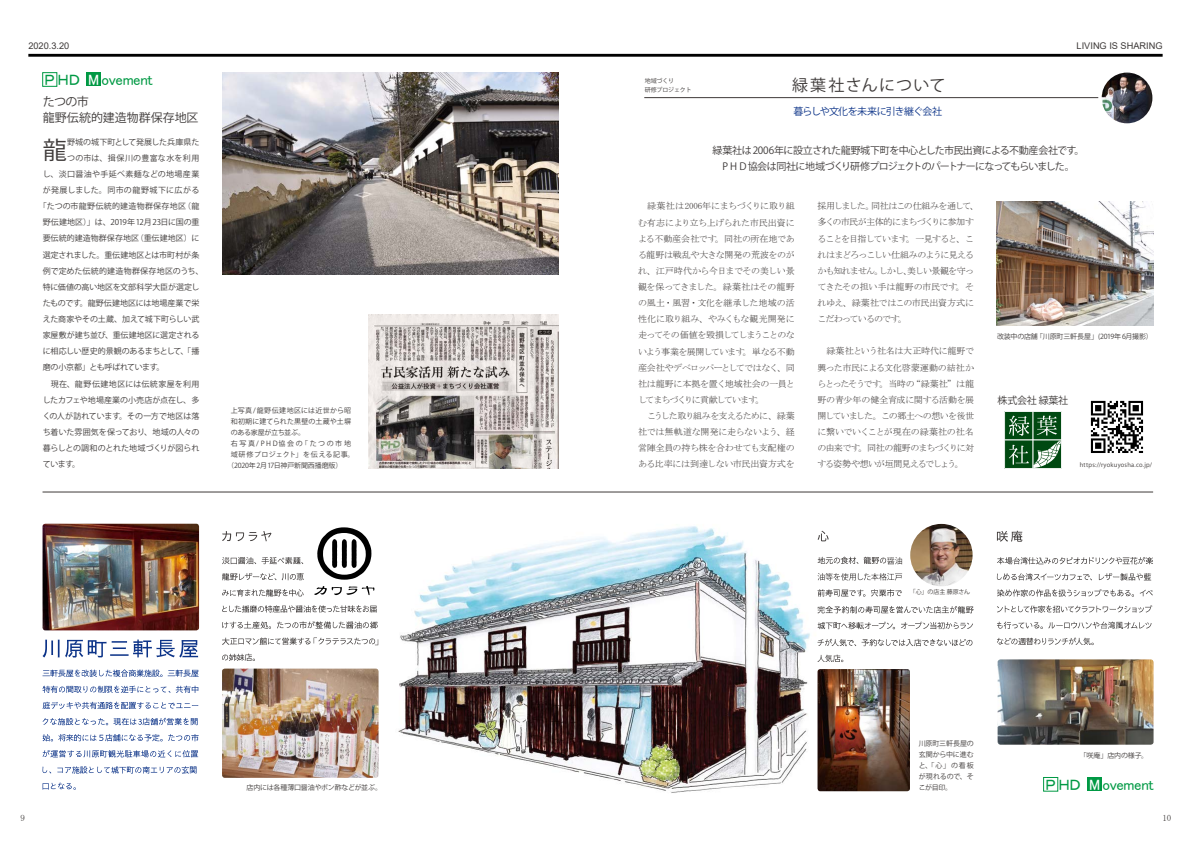
<style>
.page{position:relative;width:1191px;height:842px;background:#fff}
.page>*{position:absolute;margin:0;border:0;box-sizing:border-box;transform-origin:0 0}
.t1{font:24.1px "Koz Go Pro";color:#3e3a39}
.t2{font:16px "Koz Go Pro";letter-spacing:.08em;color:#3e3a39}
.t3{font:15px "MS P Gothic";letter-spacing:-.025em;color:#094}
.t4{font:12px/16.1px "Koz Go Pro";letter-spacing:-.01em;color:#3e3a39}
.t5{font:10px/16.1px "Koz Go Pro";letter-spacing:-.05em;color:#3e3a39;text-align:center}
.t6{font:10px "Koz Go Pro";letter-spacing:-.075em;color:#0c3388}
.t7{font:10px "Koz Go Pro";letter-spacing:-.025em;color:#3e3a39}
.t8{font:9.2px "Arial";color:#3e3a39}
.t9{font:9px/16.1px "MS Mincho";letter-spacing:-.05em;color:#3e3a39}
.t10{font:9px/16.1px "MS Mincho";letter-spacing:-.07em;color:#3e3a39}
.t11{font:8px "Koz Go Pro";color:#3e3a39}
.t12{font:8px "Koz Go Pro";letter-spacing:-.02em;color:#3e3a39}
.t13{font:8px "Koz Go Pro";letter-spacing:.045em;color:#3e3a39}
.t14{font:8px "Koz Go Pro";letter-spacing:.035em;color:#3e3a39}
.t15{font:8px "Koz Go Pro";letter-spacing:-.025em;color:#3e3a39}
.t16{font:8px "Koz Go Pro";letter-spacing:.025em;color:#3e3a39}
.t17{font:8px "Koz Go Pro";letter-spacing:.02em;color:#3e3a39}
.t18{font:8px "Koz Go Pro";letter-spacing:-.04em;color:#3e3a39}
.t19{font:7px/11px "Koz Go Pro";letter-spacing:-.015em;color:#3e3a39;text-align:justify}
.t20{font:7px "Koz Go Pro";letter-spacing:.045em;color:#3e3a39}
.t21{font:7px "Koz Go Pro";letter-spacing:.015em;color:#3e3a39}
.t22{font:7px "Koz Go Pro";letter-spacing:.065em;color:#3e3a39}
.t23{font:7px "Koz Go Pro";letter-spacing:.235em;color:#3e3a39}
.t24{font:7px "Koz Go Pro";letter-spacing:-.05em;color:#3e3a39}
.t25{font:6px "Koz Go Pro";letter-spacing:.02em;color:#3e3a39}
.t26{font:6px/9.2px "Koz Go Pro";letter-spacing:-.025em;color:#3e3a39}
.t27{font:6px "Koz Go Pro";letter-spacing:-.015em;color:#3e3a39}
.s1{color:#fff}
</style>
<div class="page">
<hr style="left:28px;top:54px;width:1134px;height:3px;background:#000">
<img style="left:361px;top:526px;width:488px;height:267px">
<hr style="left:43px;top:492px;width:1110px;height:1px;background:#3e3a39">
<div style="left:87px;top:73px;width:14px;height:13px;background:#094"></div>
<img style="left:222px;top:73px;width:336px;height:202px">
<div style="left:1043px;top:777px;width:14px;height:14px;border:1px solid #094"></div>
<div style="left:1087px;top:777px;width:14px;height:14px;background:#094"></div>
<hr style="left:644px;top:97px;width:454px;height:1px;background:#3e3a39">
<img style="left:1101px;top:73px;width:51px;height:50px;border-radius:25px">
<svg style="left:1091px;top:401px;width:52px;height:52px"></svg>
<img style="left:996px;top:202px;width:157px;height:124px">
<svg style="left:43px;top:640px;width:155px;height:17px"></svg>
<svg style="left:43px;top:669px;width:156px;height:8px"></svg>
<svg style="left:43px;top:685px;width:155px;height:8px"></svg>
<svg style="left:43px;top:702px;width:155px;height:7px"></svg>
<svg style="left:43px;top:718px;width:155px;height:7px"></svg>
<svg style="left:43px;top:734px;width:156px;height:7px"></svg>
<svg style="left:43px;top:750px;width:155px;height:7px"></svg>
<svg style="left:43px;top:766px;width:153px;height:8px"></svg>
<svg style="left:43px;top:782px;width:33px;height:8px"></svg>
<svg style="left:222px;top:531px;width:49px;height:10px"></svg>
<svg style="left:222px;top:557px;width:81px;height:7px"></svg>
<svg style="left:222px;top:573px;width:82px;height:7px"></svg>
<svg style="left:222px;top:589px;width:82px;height:7px"></svg>
<svg style="left:222px;top:605px;width:154px;height:8px"></svg>
<svg style="left:222px;top:621px;width:156px;height:8px"></svg>
<svg style="left:222px;top:637px;width:156px;height:8px"></svg>
<svg style="left:222px;top:653px;width:33px;height:8px"></svg>
<img style="left:43px;top:524px;width:156px;height:106px">
<svg style="left:817px;top:531px;width:11px;height:10px"></svg>
<svg style="left:817px;top:557px;width:85px;height:7px"></svg>
<svg style="left:817px;top:573px;width:85px;height:7px"></svg>
<svg style="left:817px;top:589px;width:85px;height:8px"></svg>
<svg style="left:817px;top:606px;width:156px;height:7px"></svg>
<svg style="left:817px;top:622px;width:156px;height:7px"></svg>
<svg style="left:817px;top:639px;width:155px;height:7px"></svg>
<svg style="left:817px;top:655px;width:26px;height:7px"></svg>
<svg style="left:997px;top:531px;width:25px;height:11px"></svg>
<svg style="left:997px;top:557px;width:156px;height:7px"></svg>
<svg style="left:997px;top:573px;width:154px;height:7px"></svg>
<svg style="left:997px;top:589px;width:155px;height:8px"></svg>
<svg style="left:997px;top:605px;width:155px;height:8px"></svg>
<svg style="left:997px;top:621px;width:154px;height:8px"></svg>
<svg style="left:997px;top:637px;width:96px;height:8px"></svg>
<img style="left:368px;top:314px;width:190px;height:155px">
<svg style="left:317px;top:527px;width:54px;height:53px"></svg>
<svg style="left:314px;top:586px;width:60px;height:9px"></svg>
<img style="left:222px;top:669px;width:156px;height:109px">
<img style="left:910px;top:524px;width:62px;height:62px;border-radius:31px">
<img style="left:817px;top:669px;width:93px;height:122px">
<img style="left:997px;top:659px;width:156px;height:86px">
<svg style="left:1004px;top:411px;width:58px;height:58px;background:#457a51"></svg>
<p class="t8" style="left:28px;top:39px;width:42px">2020.3.20</p>
<p class="t8" style="left:1076px;top:39px;width:88px">LIVING IS SHARING</p>
<h3 class="t3" style="left:44px;top:72px;width:110px">ＰＨＤ <span class="s1">M</span> ovement</h3>
<h3 class="t4" style="left:43px;top:94px;width:157px">たつの市<br>龍野伝統的建造物群保存地区</h3>
<h1 class="t1" style="left:43px;top:134px;width:26px">龍</h1>
<p class="t11" style="left:67px;top:137px;width:134px">野城の城下町として発展した兵庫県た</p>
<p class="t14" style="left:67px;top:153px;width:134px">つの市は、揖保川の豊富な水を利用</p>
<p class="t14" style="left:43px;top:169px;width:158px">し、淡口醤油や手延べ素麺などの地場産業</p>
<p class="t13" style="left:43px;top:185px;width:158px">が発展しました。同市の龍野城下に広がる</p>
<p class="t16" style="left:39px;top:201px;width:162px">「たつの市龍野伝統的建造物群保存地区（龍</p>
<p class="t11" style="left:43px;top:217px;width:158px">野伝建地区）」は、2019年12月23日に国の重</p>
<p class="t11" style="left:43px;top:233px;width:158px">要伝統的建造物群保存地区（重伝建地区）に</p>
<p class="t12" style="left:43px;top:249px;width:158px">選定されました。重伝建地区とは市町村が条</p>
<p class="t17" style="left:43px;top:266px;width:162px">例で定めた伝統的建造物群保存地区のうち、</p>
<p class="t12" style="left:43px;top:282px;width:158px">特に価値の高い地区を文部科学大臣が選定し</p>
<p class="t11" style="left:43px;top:298px;width:158px">たものです。龍野伝建地区には地場産業で栄</p>
<p class="t12" style="left:43px;top:314px;width:158px">えた商家やその土蔵、加えて城下町らしい武</p>
<p class="t11" style="left:43px;top:330px;width:158px">家屋敷が建ち並び、重伝建地区に選定される</p>
<p class="t15" style="left:43px;top:346px;width:158px">に相応しい歴史的景観のあるまちとして、「播</p>
<p class="t18" style="left:43px;top:362px;width:123px">磨の小京都」とも呼ばれています。</p>
<p class="t13" style="left:43px;top:378px;width:158px">　現在、龍野伝建地区には伝統家屋を利用</p>
<p class="t11" style="left:43px;top:395px;width:158px">したカフェや地場産業の小売店が点在し、多</p>
<p class="t11" style="left:43px;top:411px;width:158px">くの人が訪れています。その一方で地区は落</p>
<p class="t11" style="left:43px;top:427px;width:158px">ち着いた雰囲気を保っており、地域の人々の</p>
<p class="t11" style="left:43px;top:443px;width:158px">暮らしとの調和のとれた地域づくりが図られ</p>
<p class="t11" style="left:43px;top:459px;width:39px">ています。</p>
<p class="t20" style="left:231px;top:406px;width:122px">上写真/龍野伝建地区には近世から昭</p>
<p class="t21" style="left:231px;top:417px;width:122px">和初期に建てられた黒壁の土蔵や土塀</p>
<p class="t24" style="left:231px;top:428px;width:76px">のある家屋が立ち並ぶ。</p>
<p class="t23" style="left:231px;top:439px;width:122px">右写真/PHD協会の「たつの市地</p>
<p class="t22" style="left:231px;top:450px;width:125px">域研修プロジェクト」を伝える記事。</p>
<p class="t19" style="left:227px;top:460px;width:117px">（2020年2月17日神戸新聞西播磨版）</p>
<p class="t19" style="left:246px;top:782px;width:137px">店内には各種薄口醤油やポン酢などが並ぶ。</p>
<p class="t26" style="left:645px;top:76px;width:48px">地域づくり<br>研修プロジェクト</p>
<h2 class="t2" style="left:792px;top:75px;width:155px">緑葉社さんについて</h2>
<p class="t6" style="left:793px;top:104px;width:150px">暮らしや文化を未来に引き継ぐ会社</p>
<p class="t5" style="left:712px;top:142px;width:373px">緑葉社は2006年に設立された龍野城下町を中心とした市民出資による不動産会社です。<br>P H D 協会は同社に地域づくり研修プロジェクトのパートナーになってもらいました。</p>
<p class="t9" style="left:638px;top:198px;width:158px">　緑葉社は 2006年にまちづくりに取り組む有志により立ち上げられた市民出資による不動産会社です。同社の所在地である龍野は戦乱や大きな開発の荒波をのがれ、江戸時代から今日までその美しい景観を保ってきました。緑葉社はその龍野の風土・風習・文化を継承した地域の活性化に取り組み、やみくもな観光開発に走ってその価値を毀損してしまうことのないよう事業を展開しています。単なる不動産会社やデベロッパーとしてではなく、同社は龍野に本拠を置く地域社会の一員としてまちづくりに貢献しています。<br>　こうした取り組みを支えるために、緑葉社では無軌道な開発に走らないよう、経営陣全員の持ち株を合わせても支配権のある比率には到達しない市民出資方式を</p>
<p class="t10" style="left:817px;top:198px;width:163px">採用しました。同社はこの仕組みを通して、多くの市民が主体的にまちづくりに参加することを目指しています。一見すると、これはまどろっこしい仕組みのように見えるかも知れません。しかし、美しい景観を守ってきたその担い手は龍野の市民です。それゆえ、緑葉社ではこの市民出資方式にこだわっているのです。</p>
<p class="t9" style="left:817px;top:343px;width:166px">　緑葉社という社名は大正時代に龍野で興った市民による文化啓蒙運動の結社からとったそうです。当時の“緑葉社”は龍野の青少年の健全育成に関する活動を展開していました。この郷土への想いを後世に繋いでいくことが現在の緑葉社の社名の由来です。同社の龍野のまちづくりに対する姿勢や想いが垣間見えるでしょう。　　</p>
<p class="t19" style="left:997px;top:331px;width:157px">改装中の店舗「川原町三軒長屋」(2019年 6月撮影）</p>
<p class="t7" style="left:997px;top:394px;width:72px">株式会社緑葉社</p>
<p class="t25" style="left:1079px;top:461px;width:74px">https://ryokuyosha.co.jp/</p>
<p class="t27" style="left:909px;top:588px;width:62px">「心」の店主藤原さん</p>
<p class="t19" style="left:918px;top:738px;width:56px">川原町三軒長屋の玄関から中に進むと、「心」の看板が現れるので、そこが目印。</p>
<p class="t19" style="left:1079px;top:750px;width:70px">「咲庵」店内の様子。</p>
<h3 class="t3" style="left:1045px;top:777px;width:110px">ＰＨＤ <span class="s1">M</span> ovement</h3>
<p class="t9" style="left:20px;top:810px;width:6px">9</p>
<p class="t9" style="left:1162px;top:810px;width:10px">10</p>
</div>
